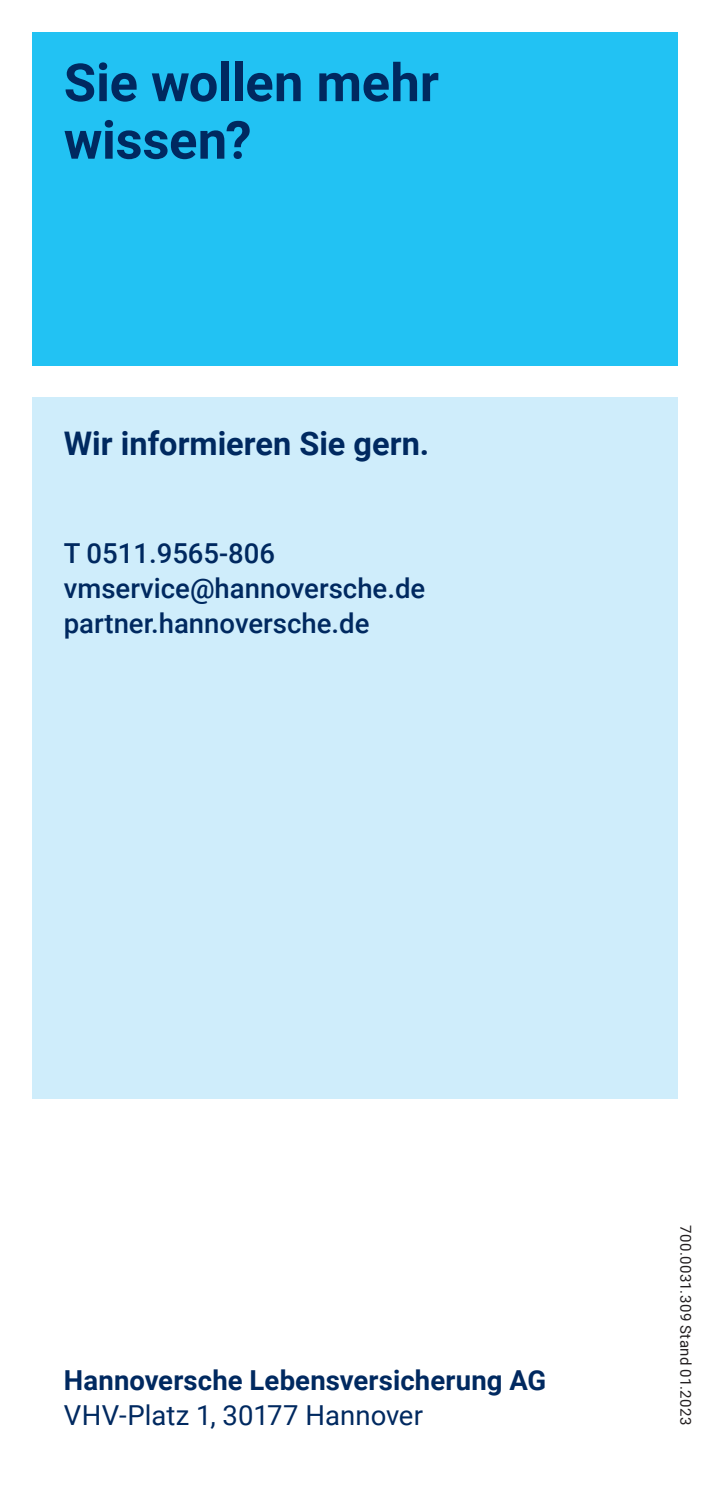
<style>
.page{position:relative;width:709px;height:1489px;background:#fff}
.page>*{position:absolute;margin:0;border:0;box-sizing:border-box;transform-origin:0 0}
.t1{font:700 52.5px/57.5px "Roboto";letter-spacing:-.005em;color:#002960}
.HL_Copy{font:700 32.5px "Roboto";color:#002960}
.t2{font:500 27.5px "Roboto";color:#002960}
.Absender{font:700 27.5px "Roboto";letter-spacing:.005em;color:#002960}
.Absender-2{font:27.5px "Roboto";color:#002960}
.HL_Copy-2{font:15px "Roboto";letter-spacing:.03em;color:#231f20}
</style>
<div class="page">
<div style="left:32px;top:397px;width:645px;height:701px;background:#cfedfb"></div>
<div style="left:32px;top:32px;width:645px;height:333px;background:#22c2f3"></div>
<p class="t1" style="left:64px;top:52px;width:377px">Sie wollen mehr wissen?</p>
<p class="HL_Copy" style="left:64px;top:421px;width:367px">Wir informieren Sie gern.</p>
<p class="t2" style="left:64px;top:534px;width:213px">T 0511.9565-806</p>
<p class="t2" style="left:64px;top:569px;width:363px">vmservice@hannoversche.de</p>
<p class="t2" style="left:64px;top:604px;width:307px">partner.hannoversche.de</p>
<p class="Absender" style="left:64px;top:1360px;width:484px">Hannoversche Lebensversicherung AG</p>
<p class="Absender-2" style="left:64px;top:1395px;width:361px">VHV-Platz 1, 30177 Hannover</p>
<p class="HL_Copy-2" style="left:696px;top:1224px;width:201px;rotate:90deg">700.0031.309 Stand 01.2023</p>
</div>
